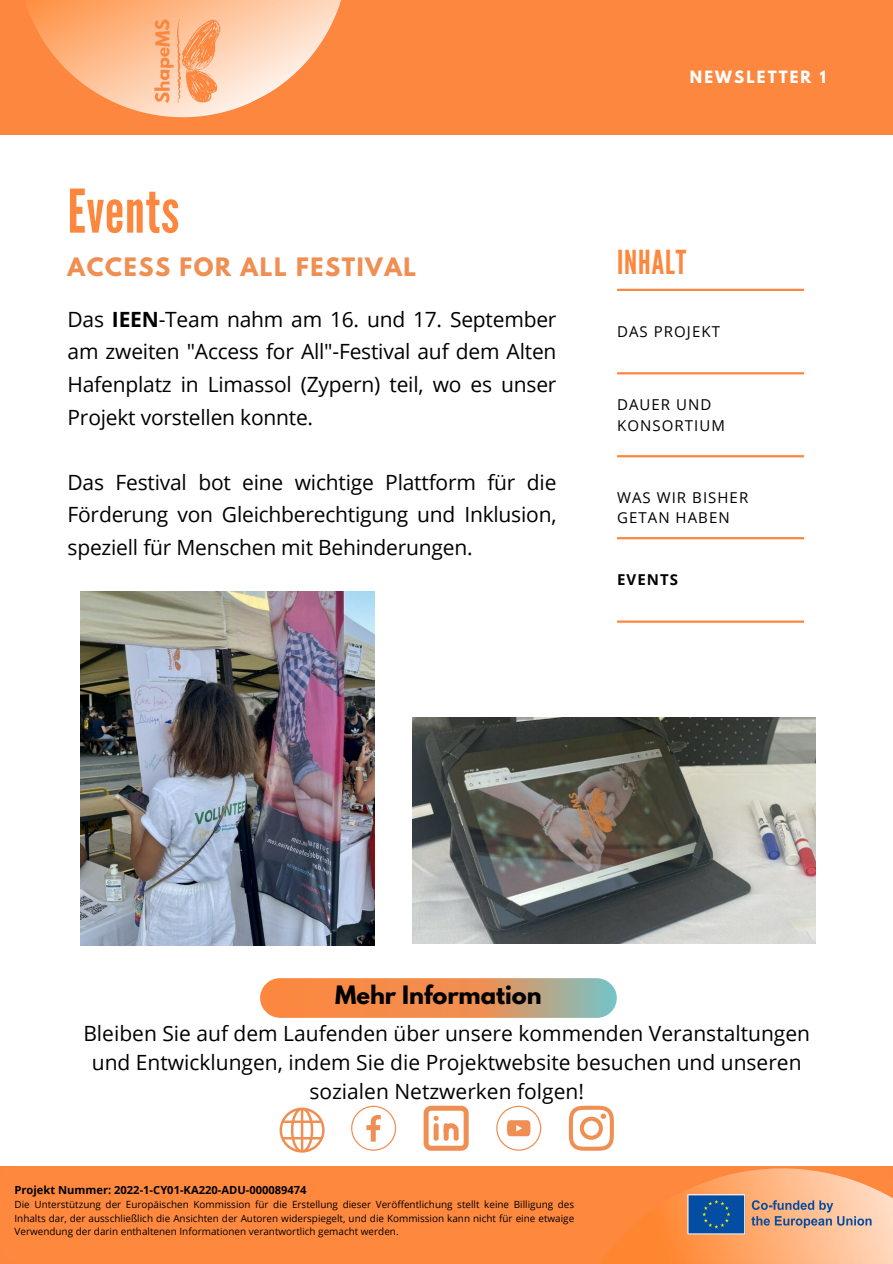
<style>
.page{position:relative;width:893px;height:1264px;background:#fff}
.page>*{position:absolute;margin:0;border:0;box-sizing:border-box;transform-origin:0 0}
.t1{font:60px "League Gothic";letter-spacing:.01em;color:#fd873e}
.t2{font:33px "League Gothic";letter-spacing:.03em;color:#fd873e}
.t3{font:700 22.5px "League Spartan";letter-spacing:.07em;color:#ef8f53}
.t4{font:700 22.5px "League Spartan";color:#000}
.t5{font:21px/32.7px "Open Sans";color:#000;text-align:justify}
.t6{font:15px/20.2px "Open Sans";letter-spacing:.07em;color:#000}
.t7{font:700 15px "League Spartan";letter-spacing:.14em;color:#fff}
.t8{font:700 15px "Open Sans";letter-spacing:.07em;color:#000}
.t9{font:700 11.1px "Open Sans";color:#000}
.t10{font:9.9px/13.5px "Open Sans";color:#000;text-align:justify}
.s1{font-weight:700}
</style>
<div class="page">
<div style="left:0;top:1166px;width:892px;height:97px;background:#ff883f;border-radius:18px"></div>
<svg style="left:513px;top:1120px;width:379px;height:143px"></svg>
<div style="left:0;top:0;width:892px;height:135px;background:#fd873e"></div>
<img style="left:686px;top:1193px;width:190px;height:42px">
<hr style="left:617px;top:289px;width:187px;height:2px;background:#fd873e">
<hr style="left:617px;top:455px;width:187px;height:2px;background:#fd873e">
<hr style="left:617px;top:620px;width:187px;height:2px;background:#fd873e">
<hr style="left:617px;top:372px;width:187px;height:2px;background:#fd873e">
<hr style="left:617px;top:537px;width:187px;height:2px;background:#fd873e">
<svg style="left:27px;top:0;width:314px;height:118px"></svg>
<img style="left:140px;top:17px;width:86px;height:87px">
<svg style="left:260px;top:978px;width:356px;height:39px;background:#de9865"></svg>
<svg style="left:351px;top:1105px;width:45px;height:45px"></svg>
<svg style="left:423px;top:1105px;width:45px;height:45px"></svg>
<svg style="left:496px;top:1105px;width:45px;height:45px"></svg>
<svg style="left:569px;top:1105px;width:45px;height:45px"></svg>
<svg style="left:279px;top:1107px;width:45px;height:45px"></svg>
<img style="left:81px;top:592px;width:293px;height:354px">
<img style="left:412px;top:717px;width:403px;height:226px">
<p class="t1" style="left:68px;top:176px;width:113px">Events</p>
<p class="t3" style="left:68px;top:256px;width:350px">ACCESS FOR ALL FESTIVAL</p>
<p class="t5" style="left:68px;top:302px;width:490px">Das <span class="s1">IEEN</span>-Team nahm am 16. und 17. September am zweiten "Access for All"-Festival auf dem Alten Hafenplatz in Limassol (Zypern) teil, wo es unser Projekt vorstellen konnte.</p>
<p class="t5" style="left:68px;top:465px;width:490px">Das Festival bot eine wichtige Plattform für die Förderung von Gleichberechtigung und Inklusion, speziell für Menschen mit Behinderungen.</p>
<p class="t7" style="left:690px;top:70px;width:137px">NEWSLETTER 1</p>
<p class="t2" style="left:617px;top:243px;width:71px">INHALT</p>
<p class="t6" style="left:617px;top:321px;width:104px">DAS PROJEKT</p>
<p class="t6" style="left:617px;top:394px;width:109px">DAUER UND<br>KONSORTIUM</p>
<p class="t6" style="left:617px;top:487px;width:133px">WAS WIR BISHER<br>GETAN HABEN</p>
<p class="t8" style="left:617px;top:569px;width:62px">EVENTS</p>
<p class="t4" style="left:335px;top:983px;width:208px">Mehr Information</p>
<p class="t5" style="left:83px;top:1018px;width:728px;line-height:29.2px;text-align:center">Bleiben Sie auf dem Laufenden über unsere kommenden Veranstaltungen und Entwicklungen, indem Sie die Projektwebsite besuchen und unseren sozialen Netzwerken folgen!</p>
<p class="t9" style="left:15px;top:1182px;width:293px">Projekt Nummer: 2022-1-CY01-KA220-ADU-000089474</p>
<p class="t10" style="left:15px;top:1197px;width:561px">Die Unterstützung der Europäischen Kommission für die Erstellung dieser Veröffentlichung stellt keine Billigung des Inhalts dar, der ausschließlich die Ansichten der Autoren widerspiegelt, und die Kommission kann nicht für eine etwaige Verwendung der darin enthaltenen Informationen verantwortlich gemacht werden.</p>
</div>
